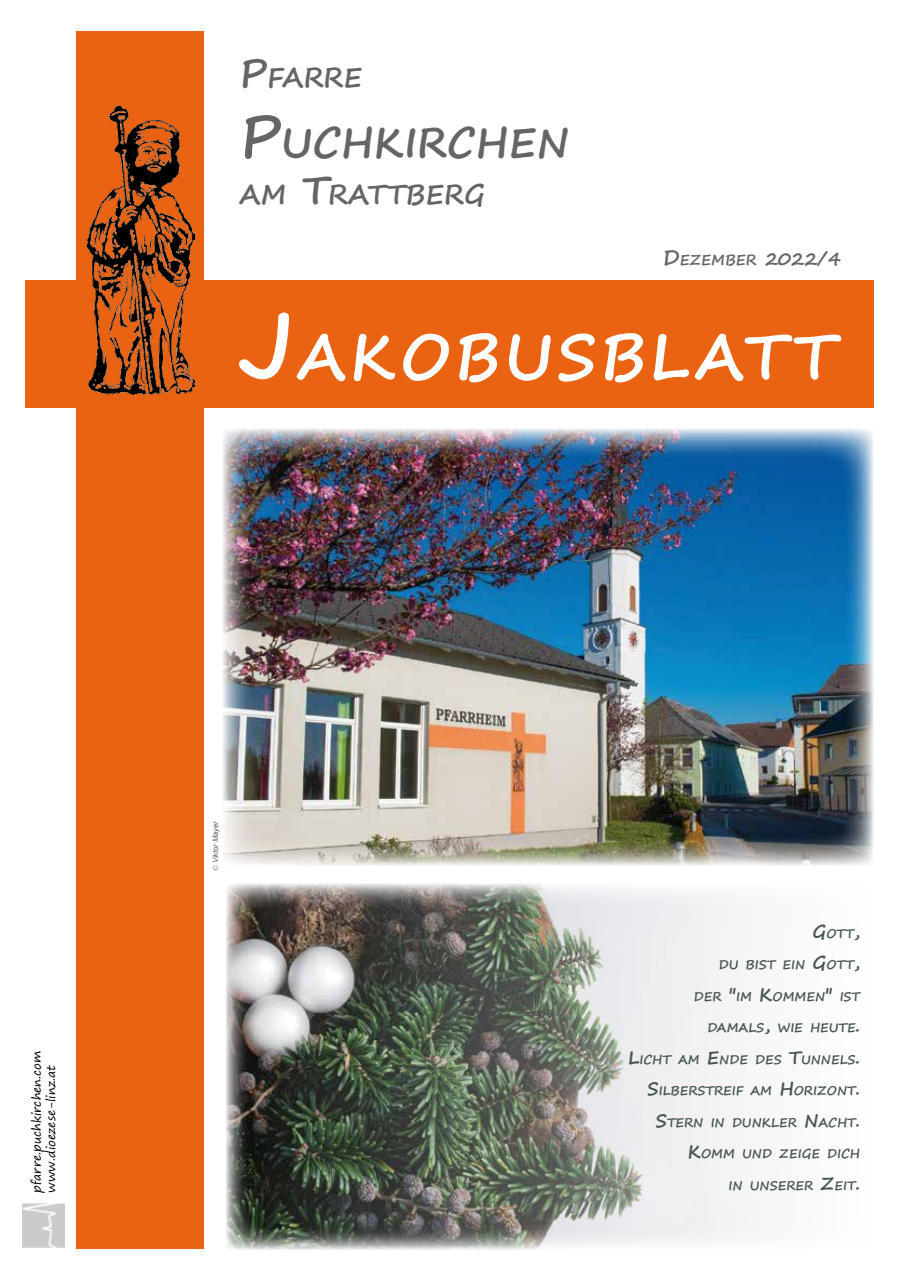
<style>
.page{position:relative;width:910px;height:1280px;background:#fff}
.page>*{position:absolute;margin:0;border:0;box-sizing:border-box;transform-origin:0 0}
.t1{font:700 63px "Segoe Print";letter-spacing:.055em;color:#fff}
.t2{font:700 40.95px "Segoe Print";color:#646567}
.t3{font:700 27.3px "Segoe Print";color:#646567}
.t4{font:700 14.7px "Segoe Print";color:#646567}
.t5{font:700 12.6px "Segoe Print";color:#475650}
.t6{font:12px/14.4px "Segoe Print";color:#000}
.t7{font:italic 7.5px "Arial";color:#646567}
.s1{font-size:39px}
.s2{font-size:58.5px}
.s3{font-size:21px}
.s4{font-size:18px}
.s5{font-size:90px}
.s6{font-family:"Times New Roman"}
</style>
<div class="page">
<img style="left:226px;top:884px;width:527px;height:366px">
<img style="left:22px;top:1204px;width:43px;height:44px">
<div style="left:76px;top:32px;width:127px;height:1217px;background:#e96313"></div>
<div style="left:25px;top:280px;width:849px;height:128px;background:#e96313"></div>
<img style="left:87px;top:106px;width:108px;height:289px">
<img style="left:223px;top:429px;width:650px;height:436px">
<h3 class="t3" style="left:240px;top:52px;width:124px"><span class="s1">P</span>FARRE</h3>
<h2 class="t2" style="left:240px;top:105px;width:331px"><span class="s2">P</span>UCHKIRCHEN</h2>
<h3 class="t3" style="left:240px;top:169px;width:247px">AM <span class="s1">T</span>RATTBERG</h3>
<p class="t4" style="left:663px;top:246px;width:179px"><span class="s3">D</span>EZEMBER <span class="s4">2022/4</span></p>
<h1 class="t1" style="left:240px;top:299px;width:596px"><span class="s5">J</span>AKOBUSBLATT</h1>
<p class="t6" style="left:29px;top:1193px;width:144px;rotate:-90deg">pfarre.puchkirchen.com www.dioezese-linz.at</p>
<p class="t7" style="left:211px;top:871px;width:52px;rotate:-90deg"><span class="s6">©</span> Viktor Mayer</p>
<p class="t5" style="left:812px;top:922px;width:49px"><span class="s4">G</span>OTT<span class="s4">,</span></p>
<p class="t5" style="left:719px;top:953px;width:143px">DU BIST EIN <span class="s4">G</span>OTT<span class="s4">,</span></p>
<p class="t5" style="left:694px;top:985px;width:168px">DER <span class="s4">"</span>IM <span class="s4">K</span>OMMEN<span class="s4">"</span> IST</p>
<p class="t5" style="left:707px;top:1016px;width:154px">DAMALS<span class="s4">,</span> WIE HEUTE<span class="s4">.</span></p>
<p class="t5" style="left:628px;top:1048px;width:233px"><span class="s4">L</span>ICHT AM <span class="s4">E</span>NDE DES <span class="s4">T</span>UNNELS<span class="s4">.</span></p>
<p class="t5" style="left:647px;top:1079px;width:214px"><span class="s4">S</span>ILBERSTREIF AM <span class="s4">H</span>ORIZONT<span class="s4">.</span></p>
<p class="t5" style="left:656px;top:1111px;width:206px"><span class="s4">S</span>TERN IN DUNKLER <span class="s4">N</span>ACHT<span class="s4">.</span></p>
<p class="t5" style="left:688px;top:1142px;width:174px"><span class="s4">K</span>OMM UND ZEIGE DICH</p>
<p class="t5" style="left:728px;top:1174px;width:133px">IN UNSERER <span class="s4">Z</span>EIT<span class="s4">.</span></p>
</div>
